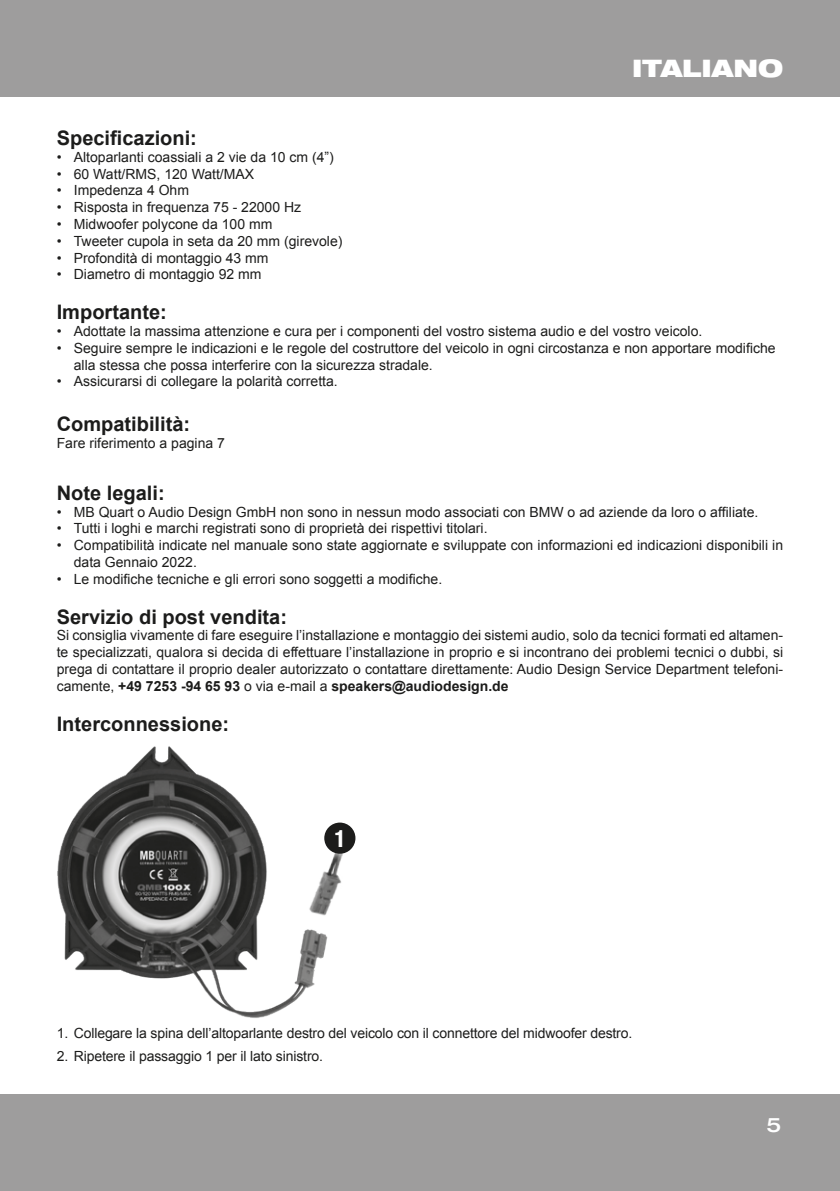
<style>
.page{position:relative;width:840px;height:1191px;background:#fff}
.page>*{position:absolute;margin:0;border:0;box-sizing:border-box;transform-origin:0 0}
.t1{font:900 expanded 24.2px "Helvetica Neue";color:#fff}
.t2{font:700 condensed 23.8px "Helvetica Neue";color:#fff}
.t3{font:700 20px "Arial";color:#1c1c1b}
.t4{font:500 expanded 20px "Helvetica Neue";color:#fff}
.t5{font:14px/16.8px "Arial";color:#1c1c1b}
.s1{font-weight:700}
</style>
<div class="page">
<div style="left:0;top:0;width:839px;height:96px;background:#9e9d9d"></div>
<div style="left:0;top:1094px;width:839px;height:97px;background:#9e9d9d"></div>
<img style="left:57px;top:746px;width:271px;height:272px">
<img style="left:299px;top:835px;width:42px;height:89px">
<div style="left:316px;top:814px;width:47px;height:48px;background:#fff"></div>
<div style="left:324px;top:822px;width:31px;height:31px;background:#1c1c1b;border-radius:50%"></div>
<h1 class="t1" style="left:631px;top:52px;width:153px">ITALIANO</h1>
<h3 class="t3" style="left:57px;top:125px;width:142px">Specificazioni:</h3>
<p class="t5" style="left:57px;top:149px;width:278px">• Altoparlanti coassiali a 2 vie da 10 cm (4”)</p>
<p class="t5" style="left:57px;top:165px;width:199px">• 60 Watt/RMS, 120 Watt/MAX</p>
<p class="t5" style="left:57px;top:182px;width:134px">• Impedenza 4 Ohm</p>
<p class="t5" style="left:57px;top:199px;width:246px">• Risposta in frequenza 75 - 22000 Hz</p>
<p class="t5" style="left:57px;top:216px;width:217px">• Midwoofer polycone da 100 mm</p>
<p class="t5" style="left:57px;top:233px;width:287px">• Tweeter cupola in seta da 20 mm (girevole)</p>
<p class="t5" style="left:57px;top:249px;width:213px">• Profondità di montaggio 43 mm</p>
<p class="t5" style="left:57px;top:266px;width:206px">• Diametro di montaggio 92 mm</p>
<h3 class="t3" style="left:57px;top:299px;width:111px">Importante:</h3>
<p class="t5" style="left:57px;top:323px;width:646px">• Adottate la massima attenzione e cura per i componenti del vostro sistema audio e del vostro veicolo.</p>
<p class="t5" style="left:74px;top:340px;width:703px;text-indent:-17px">• Seguire sempre le indicazioni e le regole del costruttore del veicolo in ogni circostanza e non apportare modifiche alla stessa che possa interferire con la sicurezza stradale.</p>
<p class="t5" style="left:57px;top:373px;width:282px">• Assicurarsi di collegare la polarità corretta.</p>
<h3 class="t3" style="left:57px;top:411px;width:135px">Compatibilità:</h3>
<p class="t5" style="left:57px;top:435px;width:170px">Fare riferimento a pagina 7</p>
<h3 class="t3" style="left:57px;top:479px;width:109px">Note legali:</h3>
<p class="t5" style="left:57px;top:503px;width:702px">• MB Quart o Audio Design GmbH non sono in nessun modo associati con BMW o ad aziende da loro o affiliate.</p>
<p class="t5" style="left:57px;top:520px;width:432px">• Tutti i loghi e marchi registrati sono di proprietà dei rispettivi titolari.</p>
<p class="t5" style="left:74px;top:537px;width:710px;text-indent:-17px">• Compatibilità indicate nel manuale sono state aggiornate e sviluppate con informazioni ed indicazioni disponibili in data Gennaio 2022.</p>
<p class="t5" style="left:57px;top:570px;width:387px">• Le modifiche tecniche e gli errori sono soggetti a modifiche.</p>
<h3 class="t3" style="left:57px;top:603px;width:232px">Servizio di post vendita:</h3>
<p class="t5" style="left:57px;top:627px;width:727px;text-align:justify">Si consiglia vivamente di fare eseguire l’installazione e montaggio dei sistemi audio, solo da tecnici formati ed altamen&shy;te specializzati, qualora si decida di effettuare l’installazione in proprio e si incontrano dei problemi tecnici o dubbi, si prega di contattare il proprio dealer autorizzato o contattare direttamente: Audio Design Service Department telefoni&shy;camente, <span class="s1">+49 7253 -94 65 93</span> o via e-mail a <span class="s1">speakers@audiodesign.de</span></p>
<h3 class="t3" style="left:57px;top:710px;width:174px">Interconnessione:</h3>
<h2 class="t2" style="left:334px;top:824px;width:13px">1</h2>
<p class="t5" style="left:57px;top:1025px;width:576px">1. Collegare la spina dell’altoparlante destro del veicolo con il connettore del midwoofer destro.</p>
<p class="t5" style="left:57px;top:1047px;width:268px">2. Ripetere il passaggio 1 per il lato sinistro.</p>
<h3 class="t4" style="left:766px;top:1112px;width:16px">5</h3>
</div>
